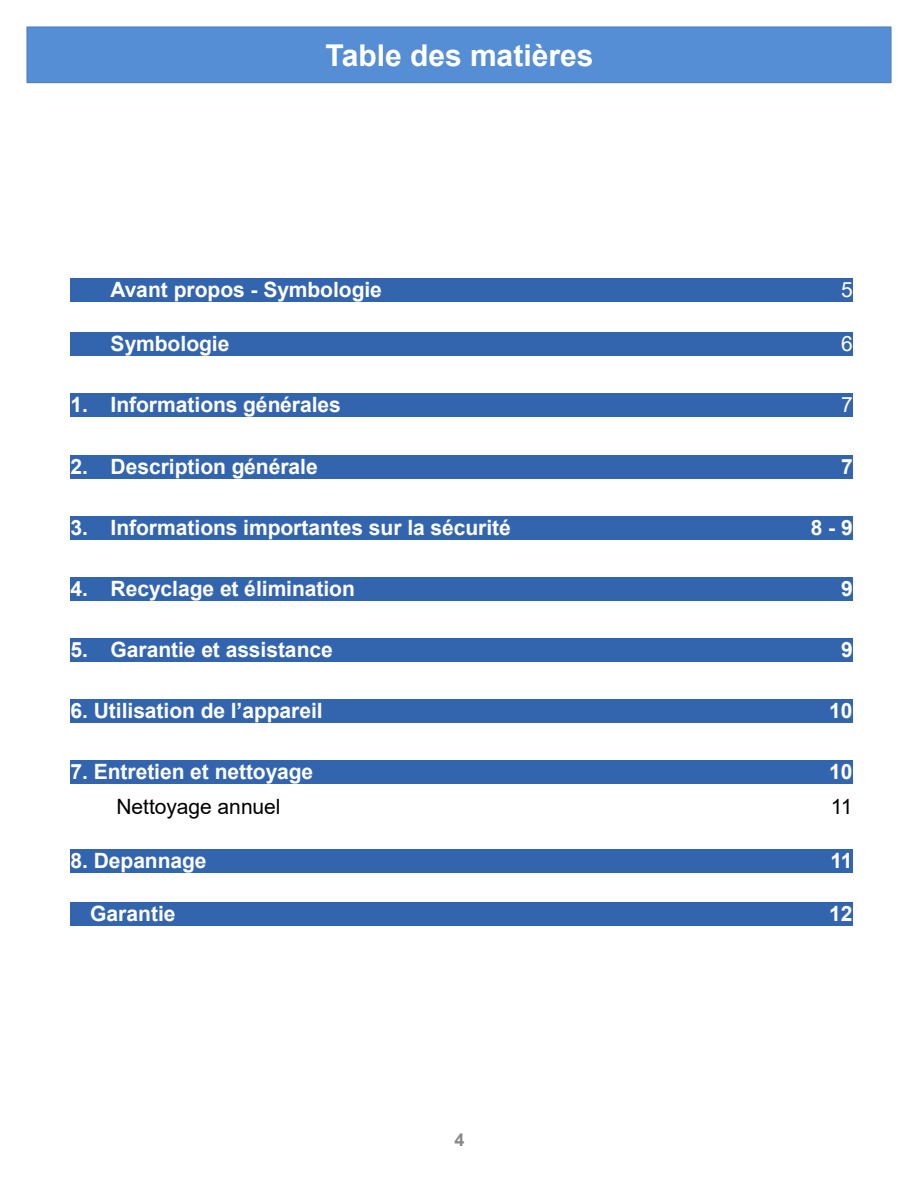
<style>
.page{position:relative;width:918px;height:1188px;background:#fff}
.page>*{position:absolute;margin:0;border:0;box-sizing:border-box;transform-origin:0 0}
.t1{font:700 30px "Arial";color:#fff}
.t2{font:700 21px "Arial";letter-spacing:-.005em;color:#fff}
.t3{font:21px "Arial";color:#000}
.t4{font:21px "Arial";color:#fff}
.t5{font:700 18px "Arial";color:#898989}
</style>
<div class="page">
<div style="left:70px;top:278px;width:41px;height:24px;background:#3365af"></div>
<div style="left:111px;top:278px;width:57px;height:24px;background:#3365af"></div>
<div style="left:168px;top:278px;width:6px;height:24px;background:#3365af"></div>
<div style="left:174px;top:278px;width:71px;height:24px;background:#3365af"></div>
<div style="left:245px;top:278px;width:5px;height:24px;background:#3365af"></div>
<div style="left:250px;top:278px;width:7px;height:24px;background:#3365af"></div>
<div style="left:257px;top:278px;width:6px;height:24px;background:#3365af"></div>
<div style="left:263px;top:278px;width:119px;height:24px;background:#3365af"></div>
<div style="left:382px;top:278px;width:459px;height:24px;background:#3365af"></div>
<div style="left:841px;top:278px;width:12px;height:24px;background:#3365af"></div>
<div style="left:70px;top:332px;width:41px;height:24px;background:#3365af"></div>
<div style="left:111px;top:332px;width:118px;height:24px;background:#3365af"></div>
<div style="left:229px;top:332px;width:612px;height:24px;background:#3365af"></div>
<div style="left:841px;top:332px;width:12px;height:24px;background:#3365af"></div>
<div style="left:70px;top:393px;width:12px;height:23px;background:#3365af"></div>
<div style="left:82px;top:393px;width:6px;height:23px;background:#3365af"></div>
<div style="left:88px;top:393px;width:23px;height:23px;background:#3365af"></div>
<div style="left:111px;top:393px;width:126px;height:23px;background:#3365af"></div>
<div style="left:237px;top:393px;width:6px;height:23px;background:#3365af"></div>
<div style="left:243px;top:393px;width:98px;height:23px;background:#3365af"></div>
<div style="left:341px;top:393px;width:500px;height:23px;background:#3365af"></div>
<div style="left:841px;top:393px;width:12px;height:23px;background:#3365af"></div>
<div style="left:70px;top:455px;width:12px;height:24px;background:#3365af"></div>
<div style="left:82px;top:455px;width:6px;height:24px;background:#3365af"></div>
<div style="left:88px;top:455px;width:23px;height:24px;background:#3365af"></div>
<div style="left:111px;top:455px;width:115px;height:24px;background:#3365af"></div>
<div style="left:226px;top:455px;width:6px;height:24px;background:#3365af"></div>
<div style="left:232px;top:455px;width:86px;height:24px;background:#3365af"></div>
<div style="left:318px;top:455px;width:523px;height:24px;background:#3365af"></div>
<div style="left:841px;top:455px;width:12px;height:24px;background:#3365af"></div>
<div style="left:70px;top:516px;width:12px;height:24px;background:#3365af"></div>
<div style="left:82px;top:516px;width:6px;height:24px;background:#3365af"></div>
<div style="left:88px;top:516px;width:23px;height:24px;background:#3365af"></div>
<div style="left:111px;top:516px;width:126px;height:24px;background:#3365af"></div>
<div style="left:237px;top:516px;width:6px;height:24px;background:#3365af"></div>
<div style="left:243px;top:516px;width:120px;height:24px;background:#3365af"></div>
<div style="left:363px;top:516px;width:6px;height:24px;background:#3365af"></div>
<div style="left:369px;top:516px;width:32px;height:24px;background:#3365af"></div>
<div style="left:401px;top:516px;width:6px;height:24px;background:#3365af"></div>
<div style="left:407px;top:516px;width:18px;height:24px;background:#3365af"></div>
<div style="left:425px;top:516px;width:6px;height:24px;background:#3365af"></div>
<div style="left:431px;top:516px;width:80px;height:24px;background:#3365af"></div>
<div style="left:511px;top:516px;width:300px;height:24px;background:#3365af"></div>
<div style="left:811px;top:516px;width:11px;height:24px;background:#3365af"></div>
<div style="left:822px;top:516px;width:6px;height:24px;background:#3365af"></div>
<div style="left:828px;top:516px;width:7px;height:24px;background:#3365af"></div>
<div style="left:835px;top:516px;width:6px;height:24px;background:#3365af"></div>
<div style="left:841px;top:516px;width:12px;height:24px;background:#3365af"></div>
<div style="left:70px;top:577px;width:12px;height:24px;background:#3365af"></div>
<div style="left:82px;top:577px;width:6px;height:24px;background:#3365af"></div>
<div style="left:88px;top:577px;width:23px;height:24px;background:#3365af"></div>
<div style="left:111px;top:577px;width:103px;height:24px;background:#3365af"></div>
<div style="left:214px;top:577px;width:6px;height:24px;background:#3365af"></div>
<div style="left:220px;top:577px;width:19px;height:24px;background:#3365af"></div>
<div style="left:239px;top:577px;width:5px;height:24px;background:#3365af"></div>
<div style="left:244px;top:577px;width:111px;height:24px;background:#3365af"></div>
<div style="left:355px;top:577px;width:486px;height:24px;background:#3365af"></div>
<div style="left:841px;top:577px;width:12px;height:24px;background:#3365af"></div>
<div style="left:70px;top:638px;width:12px;height:24px;background:#3365af"></div>
<div style="left:82px;top:638px;width:6px;height:24px;background:#3365af"></div>
<div style="left:88px;top:638px;width:23px;height:24px;background:#3365af"></div>
<div style="left:111px;top:638px;width:85px;height:24px;background:#3365af"></div>
<div style="left:196px;top:638px;width:5px;height:24px;background:#3365af"></div>
<div style="left:201px;top:638px;width:19px;height:24px;background:#3365af"></div>
<div style="left:220px;top:638px;width:6px;height:24px;background:#3365af"></div>
<div style="left:226px;top:638px;width:107px;height:24px;background:#3365af"></div>
<div style="left:333px;top:638px;width:508px;height:24px;background:#3365af"></div>
<div style="left:841px;top:638px;width:12px;height:24px;background:#3365af"></div>
<div style="left:70px;top:699px;width:12px;height:23px;background:#3365af"></div>
<div style="left:82px;top:699px;width:6px;height:23px;background:#3365af"></div>
<div style="left:88px;top:699px;width:6px;height:23px;background:#3365af"></div>
<div style="left:94px;top:699px;width:101px;height:23px;background:#3365af"></div>
<div style="left:195px;top:699px;width:6px;height:23px;background:#3365af"></div>
<div style="left:201px;top:699px;width:24px;height:23px;background:#3365af"></div>
<div style="left:225px;top:699px;width:6px;height:23px;background:#3365af"></div>
<div style="left:231px;top:699px;width:92px;height:23px;background:#3365af"></div>
<div style="left:323px;top:699px;width:506px;height:23px;background:#3365af"></div>
<div style="left:829px;top:699px;width:24px;height:23px;background:#3365af"></div>
<div style="left:70px;top:760px;width:12px;height:23px;background:#3365af"></div>
<div style="left:82px;top:760px;width:6px;height:23px;background:#3365af"></div>
<div style="left:88px;top:760px;width:6px;height:23px;background:#3365af"></div>
<div style="left:94px;top:760px;width:91px;height:23px;background:#3365af"></div>
<div style="left:185px;top:760px;width:5px;height:23px;background:#3365af"></div>
<div style="left:190px;top:760px;width:19px;height:23px;background:#3365af"></div>
<div style="left:209px;top:760px;width:6px;height:23px;background:#3365af"></div>
<div style="left:215px;top:760px;width:98px;height:23px;background:#3365af"></div>
<div style="left:313px;top:760px;width:6px;height:23px;background:#3365af"></div>
<div style="left:319px;top:760px;width:510px;height:23px;background:#3365af"></div>
<div style="left:829px;top:760px;width:24px;height:23px;background:#3365af"></div>
<div style="left:70px;top:849px;width:12px;height:23px;background:#3365af"></div>
<div style="left:82px;top:849px;width:6px;height:23px;background:#3365af"></div>
<div style="left:88px;top:849px;width:6px;height:23px;background:#3365af"></div>
<div style="left:94px;top:849px;width:112px;height:23px;background:#3365af"></div>
<div style="left:206px;top:849px;width:624px;height:23px;background:#3365af"></div>
<div style="left:830px;top:849px;width:23px;height:23px;background:#3365af"></div>
<div style="left:70px;top:902px;width:20px;height:24px;background:#3365af"></div>
<div style="left:90px;top:902px;width:85px;height:24px;background:#3365af"></div>
<div style="left:175px;top:902px;width:654px;height:24px;background:#3365af"></div>
<div style="left:829px;top:902px;width:24px;height:24px;background:#3365af"></div>
<div style="left:26px;top:26px;width:866px;height:57px;background:#558ed5;border:1px solid #4f81bd"></div>
<p class="t1" style="left:326px;top:34px;width:270px">Table des matières</p>
<p class="t2" style="left:111px;top:275px;width:273px">Avant propos - Symbologie</p>
<p class="t4" style="left:841px;top:275px;width:13px">5</p>
<p class="t2" style="left:111px;top:328px;width:120px">Symbologie</p>
<p class="t4" style="left:841px;top:329px;width:13px">6</p>
<p class="t2" style="left:70px;top:389px;width:272px">1. Informations générales</p>
<p class="t4" style="left:841px;top:390px;width:13px">7</p>
<p class="t2" style="left:70px;top:452px;width:249px">2. Description générale</p>
<p class="t2" style="left:841px;top:452px;width:13px">7</p>
<p class="t2" style="left:70px;top:513px;width:442px">3. Informations importantes sur la sécurité</p>
<p class="t2" style="left:811px;top:513px;width:43px">8-9</p>
<p class="t2" style="left:70px;top:574px;width:286px">4. Recyclage et élimination</p>
<p class="t2" style="left:841px;top:574px;width:13px">9</p>
<p class="t2" style="left:70px;top:634px;width:264px">5. Garantie et assistance</p>
<p class="t2" style="left:841px;top:634px;width:13px">9</p>
<p class="t2" style="left:70px;top:695px;width:254px">6. Utilisation de l’appareil</p>
<p class="t2" style="left:829px;top:695px;width:25px">10</p>
<p class="t2" style="left:70px;top:756px;width:244px">7. Entretien et nettoyage</p>
<p class="t2" style="left:829px;top:756px;width:25px">10</p>
<p class="t3" style="left:116px;top:792px;width:166px">Nettoyage annuel</p>
<p class="t3" style="left:831px;top:792px;width:23px">11</p>
<p class="t2" style="left:70px;top:845px;width:138px">8. Depannage</p>
<p class="t2" style="left:830px;top:845px;width:24px">11</p>
<p class="t2" style="left:90px;top:899px;width:87px">Garantie</p>
<p class="t2" style="left:829px;top:899px;width:25px">12</p>
<p class="t5" style="left:454px;top:1127px;width:12px">4</p>
</div>
